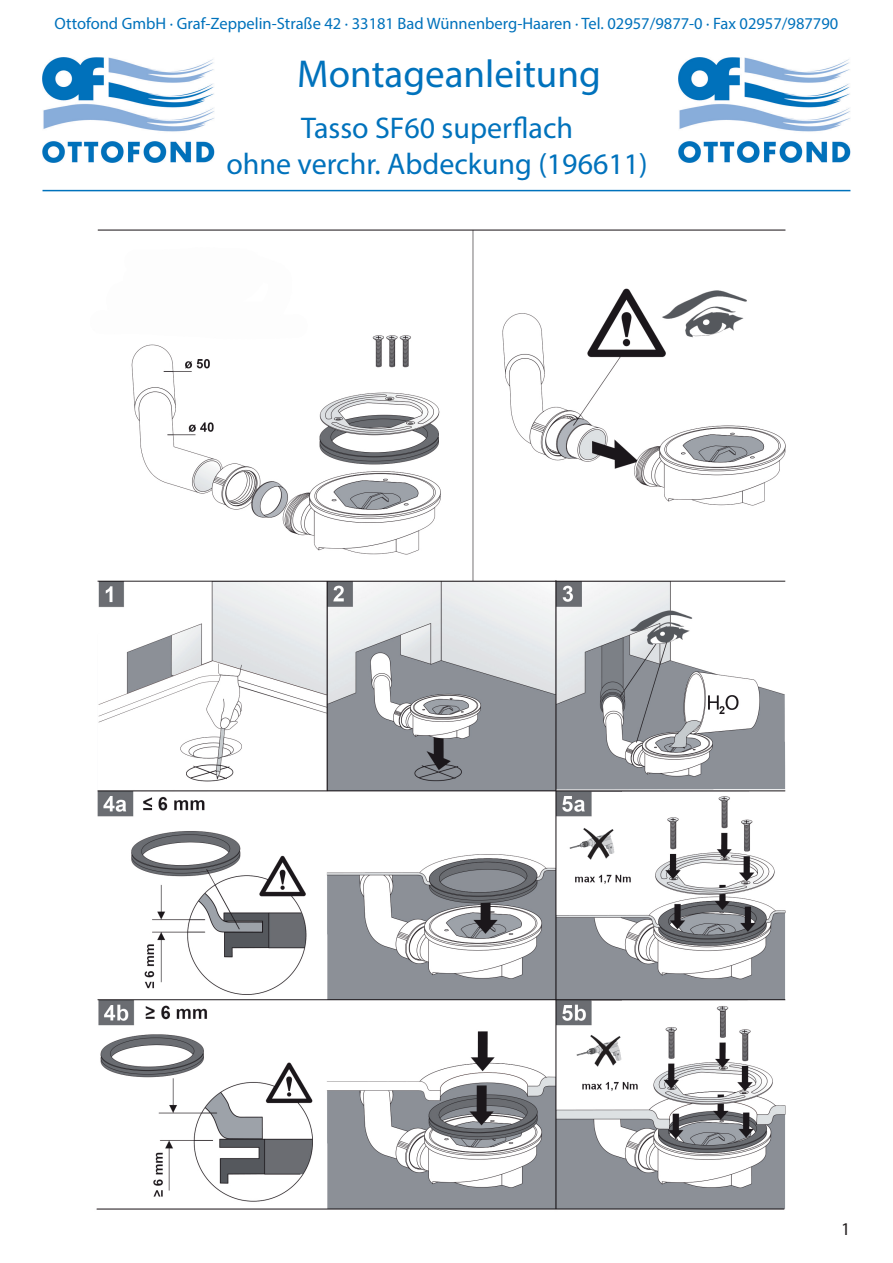
<style>
.page{position:relative;width:893px;height:1263px;background:#fff}
.page>*{position:absolute;margin:0;border:0;box-sizing:border-box;transform-origin:0 0}
.t1{font:39px "Myriad Pro";color:#0072bc}
.t2{font:30px/36px "Myriad Pro";color:#0072bc;text-align:center}
.t3{font:18px "Myriad Pro";color:#231f20}
.t4{font:16.5px "Myriad Pro";color:#0072bc}
</style>
<div class="page">
<img style="left:43px;top:57px;width:171px;height:105px">
<img style="left:678px;top:57px;width:172px;height:105px">
<hr style="left:43px;top:190px;width:807px;height:1px;background:#0072bc">
<img style="left:96px;top:229px;width:690px;height:981px">
<p class="t4" style="left:55px;top:13px;width:785px">Ottofond GmbH · Graf-Zeppelin-Straße 42 · 33181 Bad Wünnenberg-Haaren · Tel. 02957/9877-0 · Fax 02957/987790</p>
<h1 class="t1" style="left:297px;top:50px;width:305px">Montageanleitung</h1>
<h2 class="t2" style="left:226px;top:109px;width:423px">Tasso SF60 superflach<br>ohne verchr. Abdeckung (196611)</h2>
<p class="t3" style="left:841px;top:1218px;width:11px">1</p>
</div>
